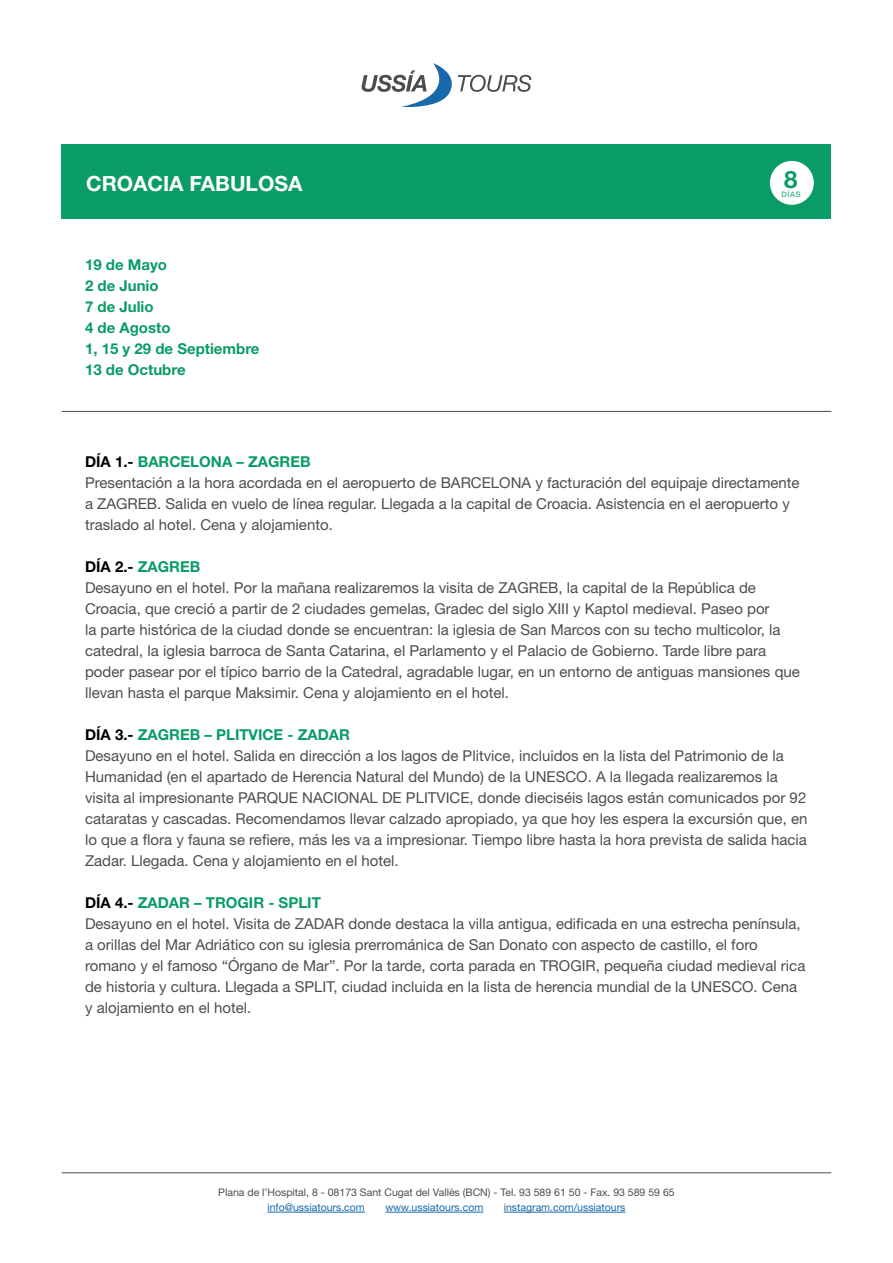
<style>
.page{position:relative;width:893px;height:1263px;background:#fff}
.page>*{position:absolute;margin:0;border:0;box-sizing:border-box;transform-origin:0 0}
.t1{font:700 24px "Helvetica Neue LT Pro";color:#099c65}
.t2{font:700 21px "Helvetica Neue LT Pro";color:#fff}
.t3{font:15px/21px "Helvetica Neue LT Pro";color:#4d4d4d}
.t4{font:700 15px/21px "Helvetica Neue LT Pro";color:#099c65}
.t5{font:10.5px "Helvetica Neue LT Pro";color:#4d4d4d}
.t6{font:10.5px "Helvetica Neue LT Pro";color:#1769ab}
.t7{font:7.5px "Helvetica Neue LT Pro";color:#099c65}
.s1{font-weight:700;color:#000}
.s2{font-weight:700;color:#099c65}
</style>
<div class="page">
<hr style="left:267px;top:1212px;width:98px;height:1px;background:#1769ab">
<hr style="left:385px;top:1212px;width:98px;height:1px;background:#1769ab">
<hr style="left:504px;top:1212px;width:121px;height:1px;background:#1769ab">
<hr style="left:62px;top:1172px;width:769px;height:1px;background:#4d4d4d">
<div style="left:62px;top:145px;width:769px;height:74px;background:#099c65"></div>
<svg style="left:362px;top:63px;width:169px;height:44px"></svg>
<div style="left:770px;top:161px;width:44px;height:44px;background:#fff;border-radius:50%"></div>
<hr style="left:62px;top:411px;width:769px;height:1px;background:#4d4d4d">
<h2 class="t2" style="left:86px;top:171px;width:218px">CROACIA FABULOSA</h2>
<p class="t4" style="left:85px;top:254px;width:176px">19 de Mayo<br>2 de Junio<br>7 de Julio<br>4 de Agosto<br>1, 15 y 29 de Septiembre<br>13 de Octubre</p>
<h1 class="t1" style="left:784px;top:165px;width:15px">8</h1>
<p class="t7" style="left:781px;top:190px;width:21px">DÍAS</p>
<p class="t3" style="left:85px;top:451px;width:716px"><span class="s1">DÍA 1.-</span> <span class="s2">BARCELONA – ZAGREB<br></span>Presentación a la hora acordada en el aeropuerto de BARCELONA y facturación del equipaje directamente a ZAGREB. Salida en vuelo de línea regular. Llegada a la capital de Croacia. Asistencia en el aeropuerto y traslado al hotel. Cena y alojamiento.</p>
<p class="t3" style="left:85px;top:556px;width:716px"><span class="s1">DÍA 2.-</span> <span class="s2">ZAGREB<br></span>Desayuno en el hotel. Por la mañana realizaremos la visita de ZAGREB, la capital de la República de Croacia, que creció a partir de 2 ciudades gemelas, Gradec del siglo XIII y Kaptol medieval. Paseo por<br>la parte histórica de la ciudad donde se encuentran: la iglesia de San Marcos con su techo multicolor, la catedral, la iglesia barroca de Santa Catarina, el Parlamento y el Palacio de Gobierno. Tarde libre para poder pasear por el típico barrio de la Catedral, agradable lugar, en un entorno de antiguas mansiones que llevan hasta el parque Maksimir. Cena y alojamiento en el hotel.</p>
<p class="t3" style="left:85px;top:724px;width:724px"><span class="s1">DÍA 3.-</span> <span class="s2">ZAGREB – PLITVICE - ZADAR<br></span>Desayuno en el hotel. Salida en dirección a los lagos de Plitvice, incluidos en la lista del Patrimonio de la Humanidad (en el apartado de Herencia Natural del Mundo) de la UNESCO. A la llegada realizaremos la visita al impresionante PARQUE NACIONAL DE PLITVICE, donde dieciséis lagos están comunicados por 92 cataratas y cascadas. Recomendamos llevar calzado apropiado, ya que hoy les espera la excursión que, en lo que a flora y fauna se refiere, más les va a impresionar. Tiempo libre hasta la hora prevista de salida hacia Zadar. Llegada. Cena y alojamiento en el hotel.</p>
<p class="t3" style="left:85px;top:892px;width:722px"><span class="s1">DÍA 4.-</span> <span class="s2">ZADAR – TROGIR - SPLIT<br></span>Desayuno en el hotel. Visita de ZADAR donde destaca la villa antigua, edificada en una estrecha península, a orillas del Mar Adriático con su iglesia prerrománica de San Donato con aspecto de castillo, el foro romano y el famoso “Órgano de Mar”. Por la tarde, corta parada en TROGIR, pequeña ciudad medieval rica de historia y cultura. Llegada a SPLIT, ciudad incluida en la lista de herencia mundial de la UNESCO. Cena y alojamiento en el hotel.</p>
<p class="t5" style="left:218px;top:1186px;width:458px">Plana de l’Hospital, 8 - 08173 Sant Cugat del Vallès (BCN) - Tel. 93 589 61 50 - Fax. 93 589 59 65</p>
<p class="t6" style="left:267px;top:1201px;width:99px">info@ussiatours.com</p>
<p class="t6" style="left:385px;top:1201px;width:99px">www.ussiatours.com</p>
<p class="t6" style="left:504px;top:1201px;width:123px">instagram.com/ussiatours</p>
</div>
